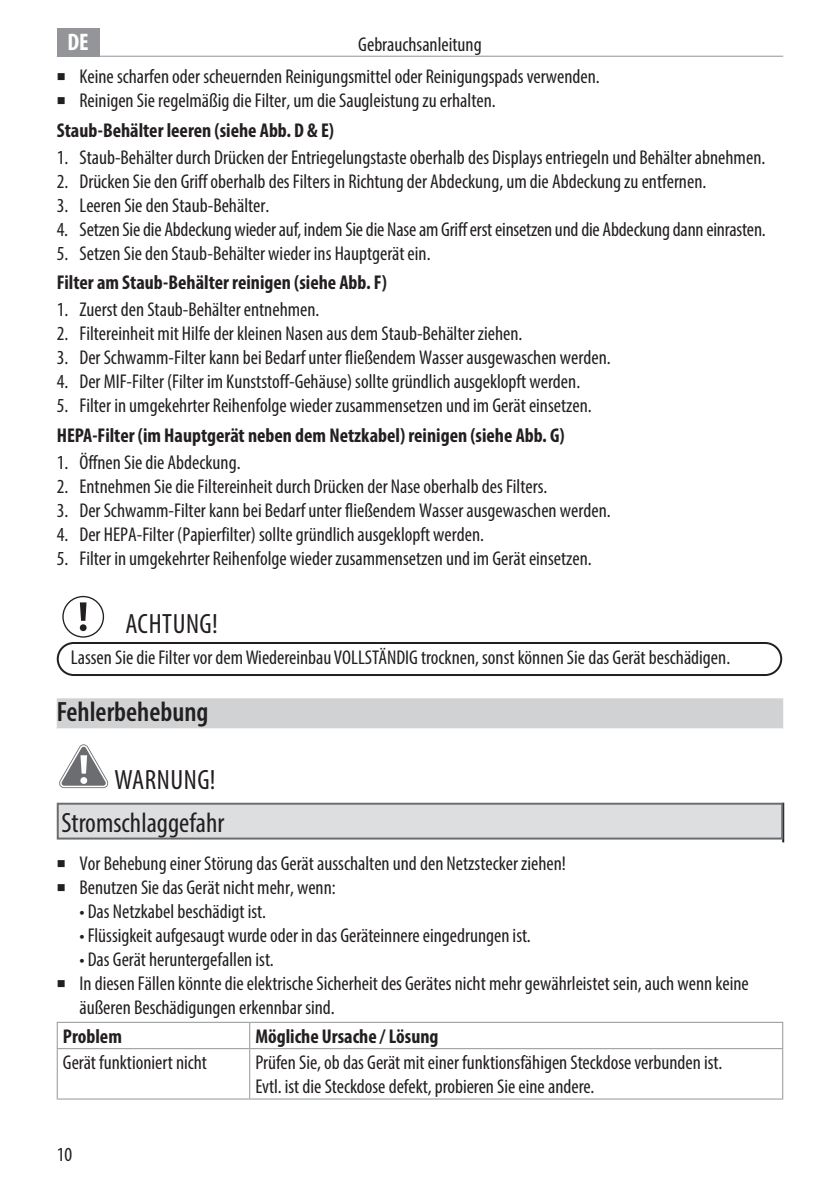
<style>
.page{position:relative;width:840px;height:1191px;background:#fff}
.page>*{position:absolute;margin:0;border:0;box-sizing:border-box;transform-origin:0 0}
.t1{font:condensed 28px/43px "Myriad Pro";color:#231f20}
.t2{font:600 condensed 28px "Myriad Pro";color:#231f20}
.t3{font:condensed 28px "Myriad Pro";letter-spacing:.02em;color:#231f20}
.t4{font:700 condensed 24px "Myriad Pro";color:#fff}
.t5{font:condensed 20px/24px "Myriad Pro";color:#231f20}
.t6{font:700 condensed 20px "Myriad Pro";color:#231f20}
</style>
<div class="page">
<hr style="left:57px;top:56px;width:725px;height:1px;background:#939598">
<div style="left:57px;top:28px;width:42px;height:29px;background:#939598"></div>
<div style="left:57px;top:698px;width:725px;height:30px;background:#d1d2d4"></div>
<div style="left:57px;top:642px;width:724px;height:34px;border:2px solid #231f20;border-radius:16px"></div>
<svg style="left:62px;top:596px;width:42px;height:41px"></svg>
<hr style="left:781px;top:802px;width:2px;height:40px;background:#231f20">
<div style="left:57px;top:742px;width:53px;height:48px;background:linear-gradient(to right,#f3f3f3,#f2f2f2)"></div>
<svg style="left:59px;top:744px;width:49px;height:44px"></svg>
<div style="left:58px;top:803px;width:723px;height:35px;background:#dddee0"></div>
<div style="left:57px;top:802px;width:725px;height:37px;border:2px solid #6c6d70"></div>
<hr style="left:57px;top:1021px;width:192px;height:1px;background:#939598">
<svg style="left:57px;top:1022px;width:1px;height:26px"></svg>
<hr style="left:249px;top:1021px;width:533px;height:1px;background:#939598">
<svg style="left:249px;top:1022px;width:1px;height:26px"></svg>
<hr style="left:57px;top:1048px;width:192px;height:1px;background:#939598">
<hr style="left:57px;top:1049px;width:1px;height:49px;background:#939598">
<hr style="left:249px;top:1048px;width:533px;height:1px;background:#939598">
<hr style="left:249px;top:1049px;width:1px;height:49px;background:#939598">
<hr style="left:781px;top:1049px;width:1px;height:49px;background:#939598">
<hr style="left:57px;top:1098px;width:192px;height:1px;background:#939598">
<hr style="left:249px;top:1098px;width:533px;height:1px;background:#939598">
<p class="t4" style="left:67px;top:27px;width:23px">DE</p>
<p class="t5" style="left:79px;top:28px;width:521px;line-height:32px;text-indent:279px">Gebrauchsanleitung<br>Keine scharfen oder scheuernden Reinigungsmittel oder Reinigungspads verwenden.</p>
<p class="t5" style="left:79px;top:88px;width:417px">Reinigen Sie regelmäßig die Filter, um die Saugleistung zu erhalten.</p>
<p class="t6" style="left:57px;top:118px;width:279px">Staub-Behälter leeren (siehe Abb. D &amp; E)</p>
<p class="t5" style="left:57px;top:145px;width:709px">1. Staub-Behälter durch Drücken der Entriegelungstaste oberhalb des Displays entriegeln und Behälter abnehmen.</p>
<p class="t5" style="left:57px;top:169px;width:650px">2. Drücken Sie den Griff oberhalb des Filters in Richtung der Abdeckung, um die Abdeckung zu entfernen.</p>
<p class="t5" style="left:57px;top:193px;width:214px">3. Leeren Sie den Staub-Behälter.</p>
<p class="t5" style="left:57px;top:217px;width:710px">4. Setzen Sie die Abdeckung wieder auf, indem Sie die Nase am Griff erst einsetzen und die Abdeckung dann einrasten.</p>
<p class="t5" style="left:57px;top:241px;width:375px">5. Setzen Sie den Staub-Behälter wieder ins Hauptgerät ein.</p>
<p class="t6" style="left:57px;top:270px;width:331px">Filter am Staub-Behälter reinigen (siehe Abb. F)</p>
<p class="t5" style="left:57px;top:297px;width:264px">1. Zuerst den Staub-Behälter entnehmen.</p>
<p class="t5" style="left:57px;top:321px;width:467px">2. Filtereinheit mit Hilfe der kleinen Nasen aus dem Staub-Behälter ziehen.</p>
<p class="t5" style="left:57px;top:345px;width:555px">3. Der Schwamm-Filter kann bei Bedarf unter fließendem Wasser ausgewaschen werden.</p>
<p class="t5" style="left:57px;top:369px;width:524px">4. Der MIF-Filter (Filter im Kunststoff-Gehäuse) sollte gründlich ausgeklopft werden.</p>
<p class="t5" style="left:57px;top:393px;width:536px">5. Filter in umgekehrter Reihenfolge wieder zusammensetzen und im Gerät einsetzen.</p>
<p class="t6" style="left:57px;top:423px;width:509px">HEPA-Filter (im Hauptgerät neben dem Netzkabel) reinigen (siehe Abb. G)</p>
<p class="t5" style="left:57px;top:450px;width:185px">1. Öffnen Sie die Abdeckung.</p>
<p class="t5" style="left:57px;top:474px;width:492px">2. Entnehmen Sie die Filtereinheit durch Drücken der Nase oberhalb des Filters.</p>
<p class="t5" style="left:57px;top:498px;width:555px">3. Der Schwamm-Filter kann bei Bedarf unter fließendem Wasser ausgewaschen werden.</p>
<p class="t5" style="left:57px;top:522px;width:428px">4. Der HEPA-Filter (Papierfilter) sollte gründlich ausgeklopft werden.</p>
<p class="t5" style="left:57px;top:546px;width:536px">5. Filter in umgekehrter Reihenfolge wieder zusammensetzen und im Gerät einsetzen.</p>
<h1 class="t3" style="left:125px;top:607px;width:94px">ACHTUNG!</h1>
<p class="t5" style="left:71px;top:645px;width:660px">Lassen Sie die Filter vor dem Wiedereinbau VOLLSTÄNDIG trocknen, sonst können Sie das Gerät beschädigen.</p>
<h1 class="t2" style="left:57px;top:694px;width:153px">Fehlerbehebung</h1>
<h1 class="t1" style="left:62px;top:757px;width:164px;text-indent:53px">WARNUNG!<br>Stromschlaggefahr</h1>
<p class="t5" style="left:79px;top:851px;width:488px">Vor Behebung einer Störung das Gerät ausschalten und den Netzstecker ziehen!<br>Benutzen Sie das Gerät nicht mehr, wenn:</p>
<p class="t5" style="left:79px;top:899px;width:188px">• Das Netzkabel beschädigt ist.</p>
<p class="t5" style="left:79px;top:923px;width:452px">• Flüssigkeit aufgesaugt wurde oder in das Geräteinnere eingedrungen ist.</p>
<p class="t5" style="left:79px;top:947px;width:670px">• Das Gerät heruntergefallen ist.<br>In diesen Fällen könnte die elektrische Sicherheit des Gerätes nicht mehr gewährleistet sein, auch wenn keine äußeren Beschädigungen erkennbar sind.</p>
<p class="t6" style="left:63px;top:1023px;width:60px">Problem</p>
<p class="t6" style="left:255px;top:1023px;width:184px">Mögliche Ursache / Lösung</p>
<p class="t5" style="left:63px;top:1050px;width:145px">Gerät funktioniert nicht</p>
<p class="t5" style="left:255px;top:1050px;width:468px">Prüfen Sie, ob das Gerät mit einer funktionsfähigen Steckdose verbunden ist.<br>Evtl. ist die Steckdose defekt, probieren Sie eine andere.</p>
<p class="t5" style="left:57px;top:1141px;width:17px">10</p>
</div>
